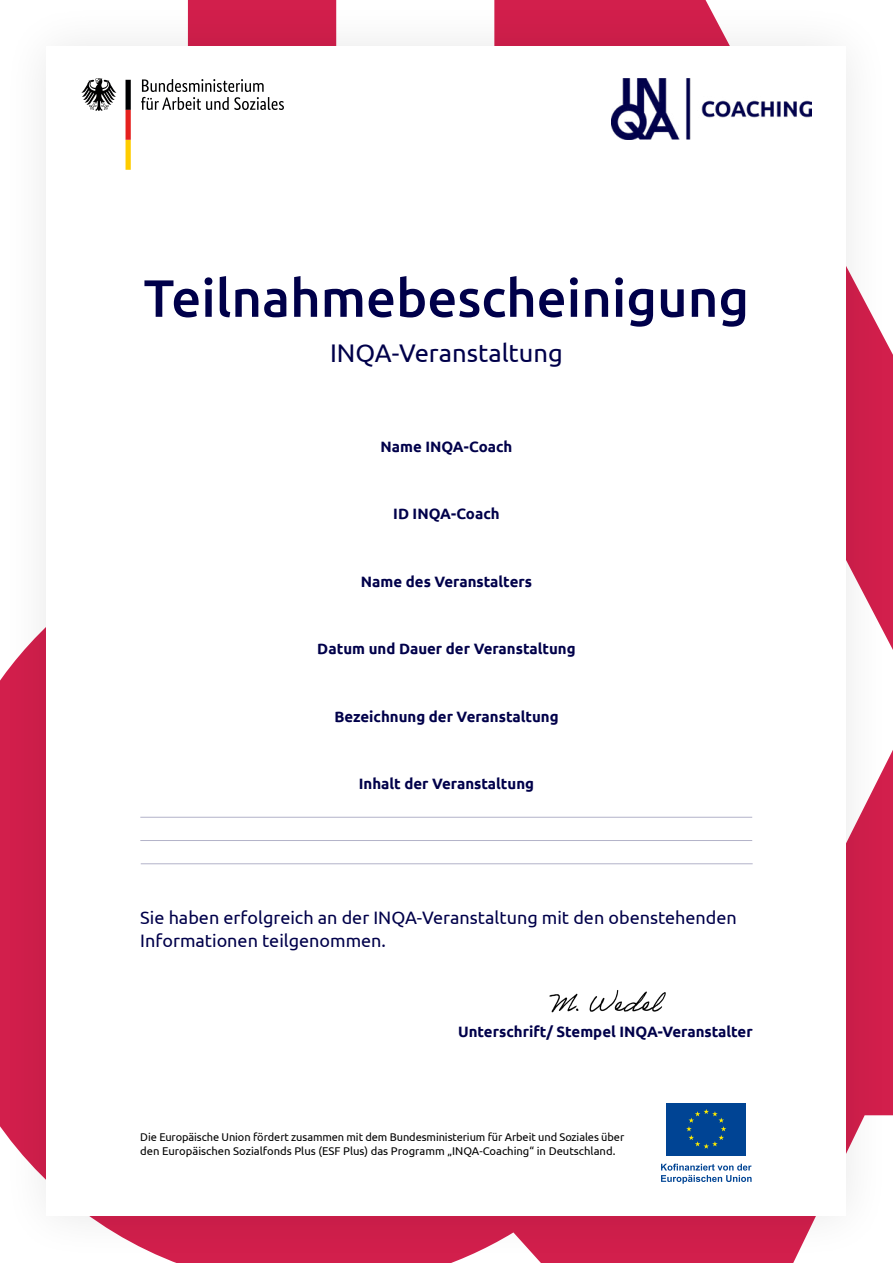
<style>
.page{position:relative;width:893px;height:1263px;background:#fff}
.page>*{position:absolute;margin:0;border:0;box-sizing:border-box;transform-origin:0 0}
.t1{font:500 52.5px "Ubuntu";color:#00004a}
.t2{font:25.5px "Ubuntu";color:#00004a}
.t3{font:18px/22.5px "Ubuntu";color:#00004a}
.t4{font:700 15px "Ubuntu";color:#00004a}
.t5{font:11.25px/14.7px "Ubuntu";letter-spacing:-.01em;color:#000}
</style>
<div class="page">
<div style="left:0;top:0;width:893px;height:1263px;background:#000;opacity:.1"></div>
<div style="left:47px;top:47px;width:799px;height:1169px;background:#fff"></div>
<img style="left:611px;top:79px;width:201px;height:60px">
<svg style="left:141px;top:79px;width:143px;height:31px"></svg>
<svg style="left:81px;top:78px;width:35px;height:33px"></svg>
<svg style="left:126px;top:80px;width:5px;height:90px"></svg>
<div style="left:667px;top:1102px;width:79px;height:53px;background:#004494"></div>
<svg style="left:686px;top:1109px;width:40px;height:40px"></svg>
<svg style="left:661px;top:1164px;width:91px;height:20px"></svg>
<hr style="left:140px;top:817px;width:612px;height:1px;background:#b3b3c9">
<hr style="left:140px;top:840px;width:612px;height:1px;background:#b3b3c9">
<hr style="left:141px;top:863px;width:612px;height:1px;background:#b3b3c9">
<img style="left:549px;top:990px;width:117px;height:23px">
<h1 class="t1" style="left:144px;top:268px;width:607px">Teilnahmebescheinigung</h1>
<h2 class="t2" style="left:330px;top:338px;width:234px">INQA-Veranstaltung</h2>
<p class="t4" style="left:380px;top:438px;width:133px">Name INQA-Coach</p>
<p class="t4" style="left:393px;top:505px;width:108px">ID INQA-Coach</p>
<p class="t4" style="left:361px;top:573px;width:173px">Name des Veranstalters</p>
<p class="t4" style="left:317px;top:640px;width:260px">Datum und Dauer der Veranstaltung</p>
<p class="t4" style="left:334px;top:708px;width:226px">Bezeichnung der Veranstaltung</p>
<p class="t4" style="left:359px;top:775px;width:177px">Inhalt der Veranstaltung</p>
<p class="t3" style="left:140px;top:906px;width:598px">Sie haben erfolgreich an der INQA-Veranstaltung mit den obenstehenden<br>Informationen teilgenommen.</p>
<p class="t4" style="left:458px;top:1023px;width:296px">Unterschrift/ Stempel INQA-Veranstalter</p>
<p class="t5" style="left:140px;top:1129px;width:485px">Die Europäische Union fördert zusammen mit dem Bundesministerium für Arbeit und Soziales über den Europäischen Sozialfonds Plus (ESF Plus) das Programm „INQA-Coaching“ in Deutschland.</p>
</div>
